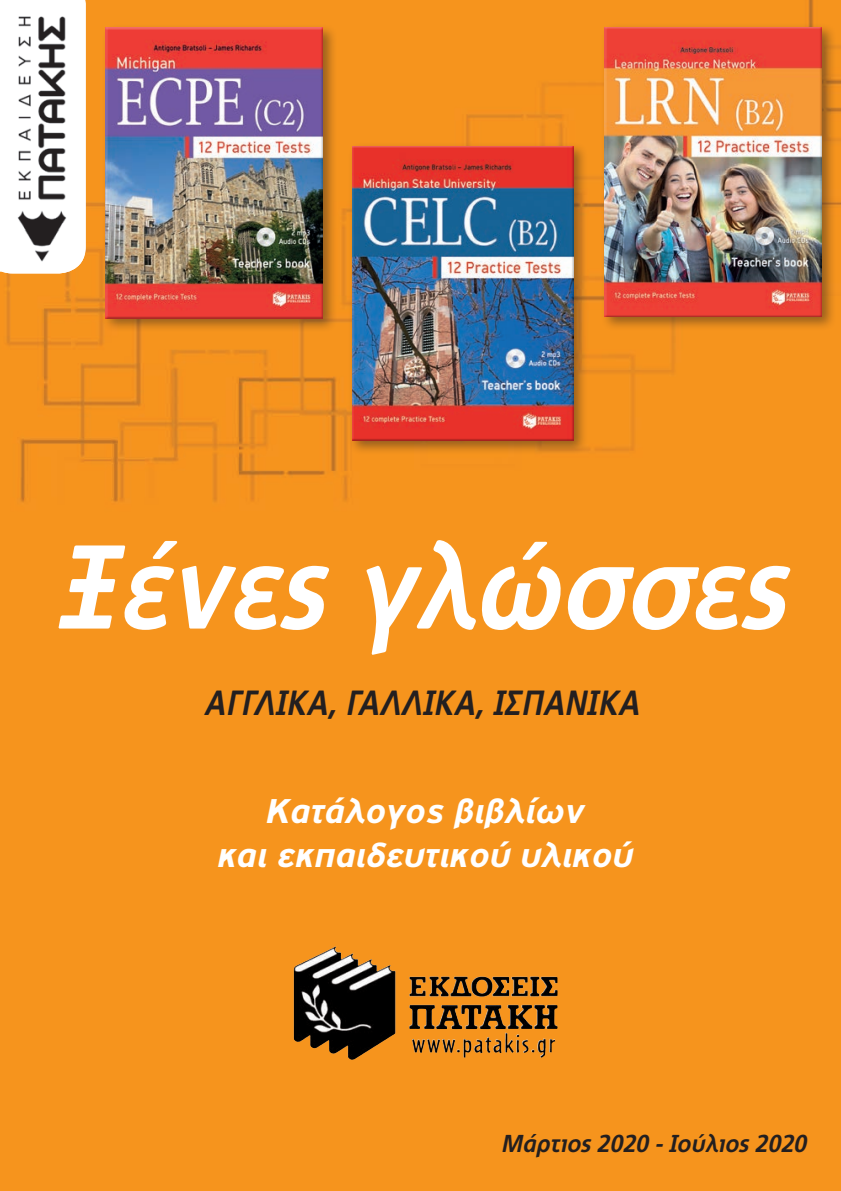
<style>
.page{position:relative;width:841px;height:1191px;background:#fff}
.page>*{position:absolute;margin:0;border:0;box-sizing:border-box;transform-origin:0 0}
.t1{font:italic 700 119px "PF Index";letter-spacing:.01em;color:#fff}
.t2{font:italic 700 36.75px/44.1px "PF Highway Gothic";color:#fff;text-align:center;scale:1.05 1}
.t3{font:italic 700 35px "PF Index";letter-spacing:.01em;color:#231f20}
.t4{font:italic 700 24.5px "PF Index";color:#231f20;scale:1.05 1}
</style>
<div class="page">
<div style="left:0;top:0;width:840px;height:1191px;background:#f6941d"></div>
<img style="left:294px;top:946px;width:41px;height:102px">
<div style="left:347px;top:142px;width:241px;height:313px;background:#231f20;opacity:.45"></div>
<div style="left:351px;top:145px;width:225px;height:298px;background:#231f20;opacity:.33"></div>
<div style="left:600px;top:23px;width:236px;height:308px;background:#231f20;opacity:.45"></div>
<div style="left:604px;top:27px;width:220px;height:292px;background:#231f20;opacity:.33"></div>
<div style="left:102px;top:23px;width:236px;height:310px;background:#231f20;opacity:.45"></div>
<div style="left:105px;top:27px;width:220px;height:294px;background:#231f20;opacity:.33"></div>
<svg style="left:0;top:0;width:86px;height:273px"></svg>
<svg style="left:0;top:1187px;width:3px;height:4px"></svg>
<h1 class="t1" style="left:57px;top:517px;width:733px">Ξένες γλώσσες</h1>
<p class="t3" style="left:205px;top:682px;width:436px">ΑΓΓΛΙΚΑ, ΓΑΛΛΙΚΑ, ΙΣΠΑΝΙΚΑ</p>
<p class="t2" style="left:217px;top:789px;width:397px">Κατάλογος βιβλίων<br>και εκπαιδευτικού υλικού</p>
<p class="t4" style="left:502px;top:1128px;width:292px">Μάρτιος 2020 - Ιούλιος 2020</p>
</div>
